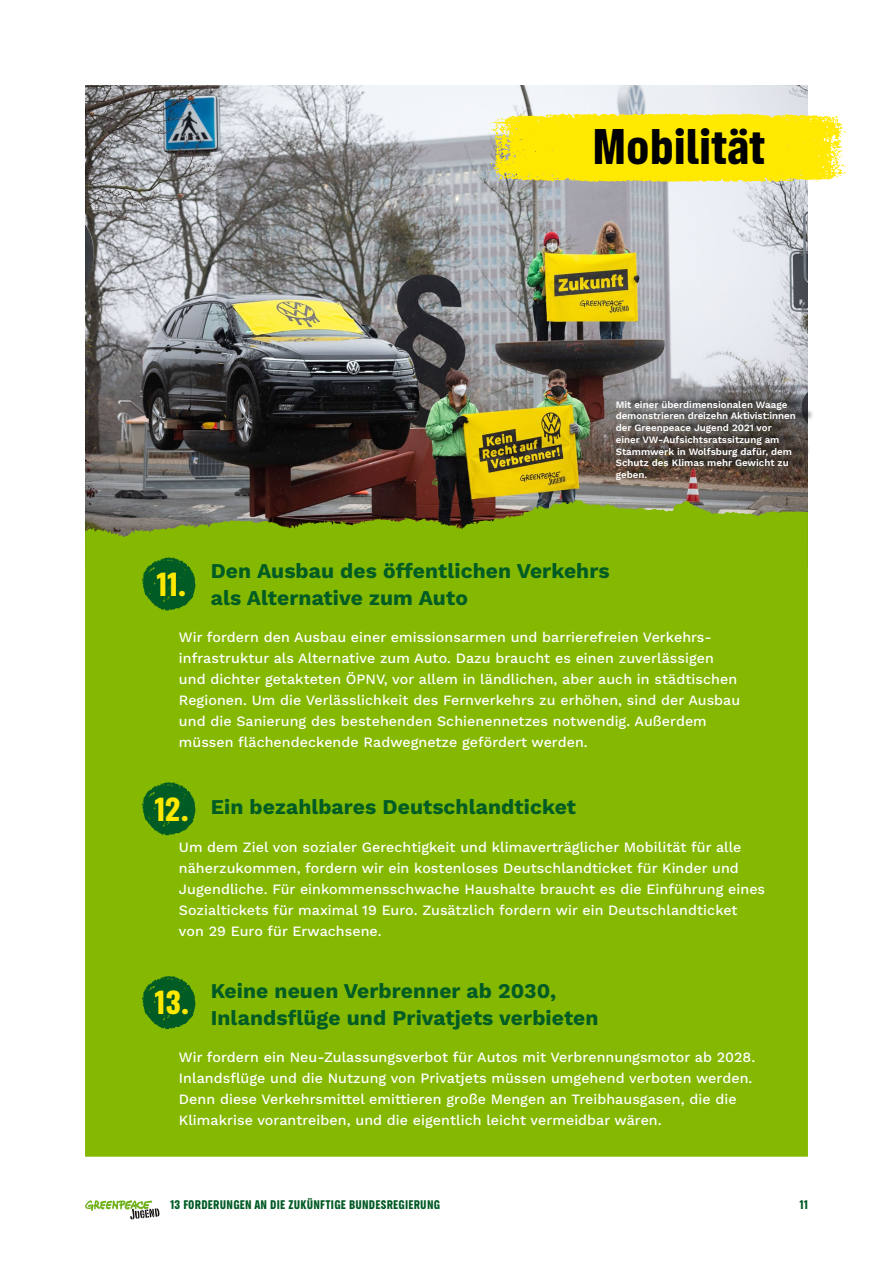
<style>
.page{position:relative;width:893px;height:1263px;background:#fff}
.page>*{position:absolute;margin:0;border:0;box-sizing:border-box;transform-origin:0 0}
.t1{font:700 45px "Greenpeace Sans";color:#000}
.t2{font:700 30px "Greenpeace Sans";color:#ffe900}
.t3{font:700 21px/27px "Work Sans";letter-spacing:.005em;color:#005b25}
.t4{font:500 14.25px/21px "Work Sans";letter-spacing:.005em;color:#fff}
.t5{font:700 11.25px "Greenpeace Sans";letter-spacing:.02em;color:#005b25}
.t6{font:600 9.75px/11.7px "Work Sans";color:#fff}
</style>
<div class="page">
<svg style="left:85px;top:1200px;width:74px;height:19px"></svg>
<img style="left:85px;top:85px;width:723px;height:415px">
<div style="left:85px;top:500px;width:723px;height:657px;background:#84b801"></div>
<svg style="left:488px;top:113px;width:359px;height:69px;background:#fae71a"></svg>
<svg style="left:142px;top:557px;width:54px;height:54px;background:#24741b"></svg>
<svg style="left:142px;top:976px;width:54px;height:53px;background:#22731b"></svg>
<svg style="left:142px;top:782px;width:54px;height:53px;background:#22731b"></svg>
<div style="left:627px;top:395px;width:187px;height:88px;background:#000;opacity:.84"></div>
<h1 class="t1" style="left:592px;top:112px;width:175px">Mobilität</h1>
<p class="t6" style="left:616px;top:398px;width:181px">Mit einer überdimensionalen Waage demonstrieren dreizehn Aktivist:innen der Greenpeace Jugend 2021 vor einer VW-Aufsichtsratssitzung am<br>Stammwerk in Wolfsburg dafür, dem<br>Schutz des Klimas mehr Gewicht zu geben.</p>
<h2 class="t2" style="left:156px;top:561px;width:31px">11.</h2>
<h3 class="t3" style="left:211px;top:556px;width:400px">Den Ausbau des öffentlichen Verkehrs als Alternative zum Auto</h3>
<p class="t4" style="left:179px;top:626px;width:563px">Wir fordern den Ausbau einer emissionsarmen und barrierefreien Verkehrs&shy;infrastruktur als Alternative zum Auto. Dazu braucht es einen zuverlässigen und dichter getakteten ÖPNV, vor allem in ländlichen, aber auch in städtischen Regionen. Um die Verlässlichkeit des Fernverkehrs zu erhöhen, sind der Ausbau und die Sanierung des bestehenden Schienennetzes notwendig. Außerdem müssen flächendeckende Radwegnetze gefördert werden.</p>
<h2 class="t2" style="left:154px;top:786px;width:36px">12.</h2>
<h3 class="t3" style="left:211px;top:793px;width:367px">Ein bezahlbares Deutschlandticket</h3>
<p class="t4" style="left:179px;top:836px;width:588px">Um dem Ziel von sozialer Gerechtigkeit und klimaverträglicher Mobilität für alle näherzukommen, fordern wir ein kostenloses Deutschlandticket für Kinder und Jugendliche. Für einkommensschwache Haushalte braucht es die Einführung eines Sozialtickets für maximal 19 Euro. Zusätzlich fordern wir ein Deutschlandticket von 29 Euro für Erwachsene.</p>
<h2 class="t2" style="left:154px;top:979px;width:36px">13.</h2>
<h3 class="t3" style="left:211px;top:976px;width:389px">Keine neuen Verbrenner ab 2030,<br>Inlandsflüge und Privatjets verbieten</h3>
<p class="t4" style="left:179px;top:1046px;width:578px">Wir fordern ein Neu-Zulassungsverbot für Autos mit Verbrennungsmotor ab 2028.<br>Inlandsflüge und die Nutzung von Privatjets müssen umgehend verboten werden.<br>Denn diese Verkehrsmittel emittieren große Mengen an Treibhausgasen, die die Klimakrise vorantreiben, und die eigentlich leicht vermeidbar wären.</p>
<p class="t5" style="left:170px;top:1196px;width:271px">13 FORDERUNGEN AN DIE ZUKÜNFTIGE BUNDESREGIERUNG</p>
<p class="t5" style="left:800px;top:1196px;width:10px">11</p>
</div>
